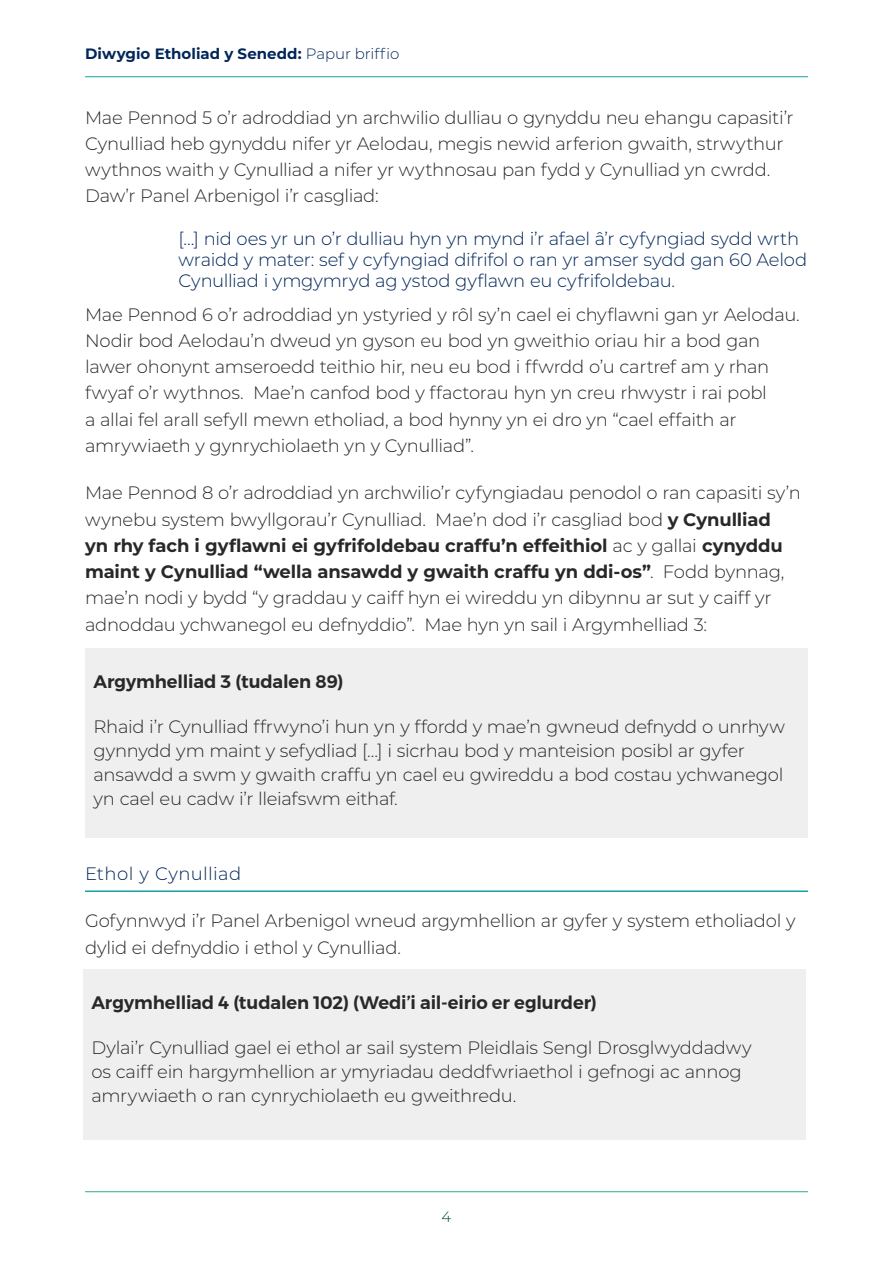
<style>
.page{position:relative;width:893px;height:1263px;background:#fff}
.page>*{position:absolute;margin:0;border:0;box-sizing:border-box;transform-origin:0 0}
.t1{font:300 18px/26.2px "Montserrat";letter-spacing:-.015em;color:#292829}
.t2{font:300 18px/21px "Montserrat";letter-spacing:-.015em;color:#002659}
.t3{font:600 18px "Montserrat";letter-spacing:-.01em;color:#292829}
.t4{font:300 18px "Montserrat";letter-spacing:.02em;color:#002659}
.t5{font:700 15px "Montserrat";color:#002659}
.t6{font:300 15px "Montserrat";color:#004c42}
.s1{font-weight:300}
.s2{font-weight:700}
</style>
<div class="page">
<hr style="left:85px;top:1191px;width:723px;height:1px;background:#30af87">
<hr style="left:85px;top:76px;width:723px;height:1px;background:#15a1a2">
<hr style="left:85px;top:890px;width:723px;height:2px;background:#15a1a2">
<div style="left:85px;top:648px;width:723px;height:190px;background:#efeff0"></div>
<div style="left:83px;top:969px;width:723px;height:171px;background:#efeff0"></div>
<p class="t5" style="left:85px;top:43px;width:316px">Diwygio Etholiad y Senedd: <span class="s1">Papur briffio</span></p>
<p class="t1" style="left:85px;top:104px;width:710px">Mae Pennod 5 o’r adroddiad yn archwilio dulliau o gynyddu neu ehangu capasiti’r Cynulliad heb gynyddu nifer yr Aelodau, megis newid arferion gwaith, strwythur wythnos waith y Cynulliad a nifer yr wythnosau pan fydd y Cynulliad yn cwrdd.<br>Daw’r Panel Arbenigol i’r casgliad:</p>
<p class="t2" style="left:179px;top:227px;width:630px">[…] nid oes yr un o’r dulliau hyn yn mynd i’r afael â’r cyfyngiad sydd wrth wraidd y mater: sef y cyfyngiad difrifol o ran yr amser sydd gan 60 Aelod<br>Cynulliad i ymgymryd ag ystod gyflawn eu cyfrifoldebau.</p>
<p class="t1" style="left:85px;top:300px;width:716px">Mae Pennod 6 o’r adroddiad yn ystyried y rôl sy’n cael ei chyflawni gan yr Aelodau.<br>Nodir bod Aelodau’n dweud yn gyson eu bod yn gweithio oriau hir a bod gan lawer ohonynt amseroedd teithio hir, neu eu bod i ffwrdd o’u cartref am y rhan fwyaf o’r wythnos. Mae’n canfod bod y ffactorau hyn yn creu rhwystr i rai pobl<br>a allai fel arall sefyll mewn etholiad, a bod hynny yn ei dro yn “cael effaith ar amrywiaeth y gynrychiolaeth yn y Cynulliad”.</p>
<p class="t1" style="left:85px;top:479px;width:717px">Mae Pennod 8 o’r adroddiad yn archwilio’r cyfyngiadau penodol o ran capasiti sy’n wynebu system bwyllgorau’r Cynulliad. Mae’n dod i’r casgliad bod <span class="s2">y Cynulliad<br>yn rhy fach i gyflawni ei gyfrifoldebau craffu’n effeithiol</span> ac y gallai <span class="s2">cynyddu maint y Cynulliad “wella ansawdd y gwaith craffu yn ddi-os”</span>. Fodd bynnag, mae’n nodi y bydd “y graddau y caiff hyn ei wireddu yn dibynnu ar sut y caiff yr adnoddau ychwanegol eu defnyddio”. Mae hyn yn sail i Argymhelliad 3:</p>
<p class="t3" style="left:94px;top:667px;width:251px">Argymhelliad 3 (tudalen 89)</p>
<p class="t1" style="left:94px;top:714px;width:693px;line-height:24px">Rhaid i’r Cynulliad ffrwyno’i hun yn y ffordd y mae’n gwneud defnydd o unrhyw gynnydd ym maint y sefydliad […] i sicrhau bod y manteision posibl ar gyfer ansawdd a swm y gwaith craffu yn cael eu gwireddu a bod costau ychwanegol yn cael eu cadw i’r lleiafswm eithaf.</p>
<p class="t4" style="left:85px;top:861px;width:158px">Ethol y Cynulliad</p>
<p class="t1" style="left:85px;top:907px;width:712px">Gofynnwyd i’r Panel Arbenigol wneud argymhellion ar gyfer y system etholiadol y dylid ei defnyddio i ethol y Cynulliad.</p>
<p class="t3" style="left:91px;top:988px;width:507px">Argymhelliad 4 (tudalen 102) (Wedi’i ail-eirio er eglurder)</p>
<p class="t1" style="left:91px;top:1035px;width:662px;line-height:24px">Dylai’r Cynulliad gael ei ethol ar sail system Pleidlais Sengl Drosglwyddadwy os caiff ein hargymhellion ar ymyriadau deddfwriaethol i gefnogi ac annog amrywiaeth o ran cynrychiolaeth eu gweithredu.</p>
<p class="t6" style="left:442px;top:1207px;width:11px">4</p>
</div>
